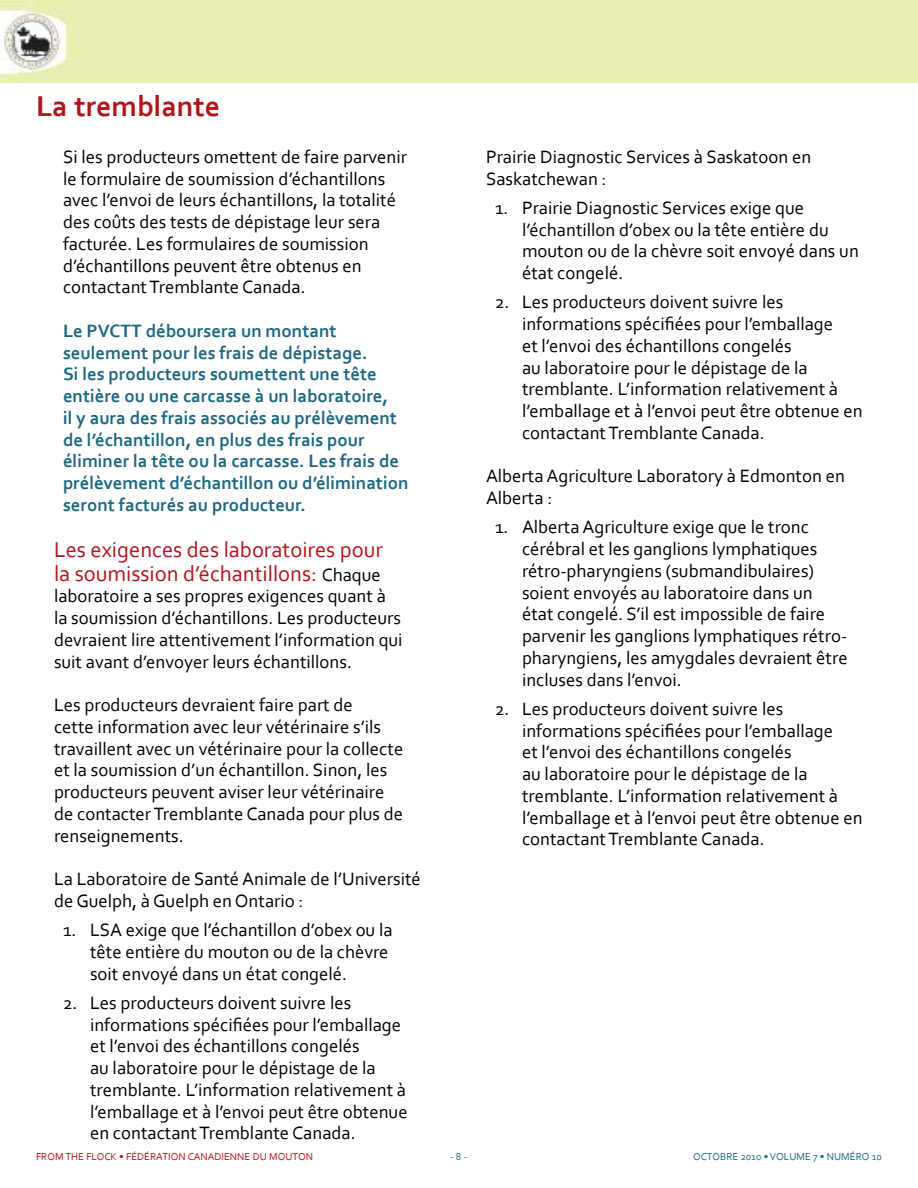
<style>
.page{position:relative;width:918px;height:1188px;background:#fff}
.page>*{position:absolute;margin:0;border:0;box-sizing:border-box;transform-origin:0 0}
.t1{font:700 30px "Corbel";color:#b5121b}
.t2{font:22.5px/24px "Corbel";color:#b5121b}
.t3{font:18.75px/21.8px "Corbel";color:#000}
.t4{font:700 18.75px/21.8px "Corbel";color:#1c6882}
.t5{font:10.5px "Corbel";color:#b5121b}
.t6{font:10.5px "Corbel";color:#1c6882}
.s1{font-size:18.75px;color:#000}
</style>
<div class="page">
<div style="left:0;top:0;width:918px;height:82px;background:#e9efb1"></div>
<h1 class="t1" style="left:36px;top:88px;width:186px">La tremblante</h1>
<p class="t3" style="left:63px;top:145px;width:346px">Si les producteurs omettent de faire parvenir le formulaire de soumission d’échantillons avec l’envoi de leurs échantillons, la totalité des coûts des tests de dépistage leur sera facturée. Les formulaires de soumission d’échantillons peuvent être obtenus en contactant Tremblante Canada.</p>
<p class="t4" style="left:63px;top:319px;width:347px">Le PVCTT déboursera un montant seulement pour les frais de dépistage.<br>Si les producteurs soumettent une tête entière ou une carcasse à un laboratoire,<br>il y aura des frais associés au prélèvement de l’échantillon, en plus des frais pour éliminer la tête ou la carcasse. Les frais de prélèvement d’échantillon ou d’élimination seront facturés au producteur.</p>
<p class="t2" style="left:54px;top:537px;width:331px">Les exigences des laboratoires pour la soumission d’échantillons: <span class="s1">Chaque</span></p>
<p class="t3" style="left:54px;top:585px;width:350px">laboratoire a ses propres exigences quant à la soumission d’échantillons. Les producteurs devraient lire attentivement l’information qui suit avant d’envoyer leurs échantillons.</p>
<p class="t3" style="left:54px;top:694px;width:351px">Les producteurs devraient faire part de<br>cette information avec leur vétérinaire s’ils travaillent avec un vétérinaire pour la collecte et la soumission d’un échantillon. Sinon, les producteurs peuvent aviser leur vétérinaire de contacter Tremblante Canada pour plus de renseignements.</p>
<p class="t3" style="left:54px;top:868px;width:368px">La Laboratoire de Santé Animale de l’Université de Guelph, à Guelph en Ontario :</p>
<p class="t3" style="left:90px;top:919px;width:304px;text-indent:-27px">1. LSA exige que l’échantillon d’obex ou la tête entière du mouton ou de la chèvre soit envoyé dans un état congelé.</p>
<p class="t3" style="left:90px;top:991px;width:319px;text-indent:-27px">2. Les producteurs doivent suivre les informations spécifiées pour l’emballage et l’envoi des échantillons congelés<br>au laboratoire pour le dépistage de la tremblante. L’information relativement à l’emballage et à l’envoi peut être obtenue en contactant Tremblante Canada.</p>
<p class="t3" style="left:486px;top:145px;width:327px">Prairie Diagnostic Services à Saskatoon en<br>Saskatchewan :</p>
<p class="t3" style="left:522px;top:196px;width:338px;text-indent:-27px">1. Prairie Diagnostic Services exige que l’échantillon d’obex ou la tête entière du mouton ou de la chèvre soit envoyé dans un état congelé.</p>
<p class="t3" style="left:522px;top:291px;width:342px;text-indent:-27px">2. Les producteurs doivent suivre les informations spécifiées pour l’emballage<br>et l’envoi des échantillons congelés<br>au laboratoire pour le dépistage de la tremblante. L’information relativement à l’emballage et à l’envoi peut être obtenue en contactant Tremblante Canada.</p>
<p class="t3" style="left:486px;top:465px;width:360px">Alberta Agriculture Laboratory à Edmonton en<br>Alberta :</p>
<p class="t3" style="left:522px;top:516px;width:327px;text-indent:-27px">1. Alberta Agriculture exige que le tronc cérébral et les ganglions lymphatiques rétro-pharyngiens (submandibulaires) soient envoyés au laboratoire dans un état congelé. S’il est impossible de faire parvenir les ganglions lymphatiques rétro&shy;pharyngiens, les amygdales devraient être incluses dans l’envoi.</p>
<p class="t3" style="left:522px;top:697px;width:342px;text-indent:-27px">2. Les producteurs doivent suivre les informations spécifiées pour l’emballage<br>et l’envoi des échantillons congelés<br>au laboratoire pour le dépistage de la tremblante. L’information relativement à l’emballage et à l’envoi peut être obtenue en contactant Tremblante Canada.</p>
<p class="t5" style="left:36px;top:1150px;width:278px">FROM THE FLOCK • FÉDÉRATION CANADIENNE DU MOUTON</p>
<p class="t6" style="left:450px;top:1150px;width:19px">- 8 -</p>
<p class="t6" style="left:693px;top:1150px;width:190px">OCTOBRE 2010 • VOLUME 7 • NUMÉRO 10</p>
</div>
